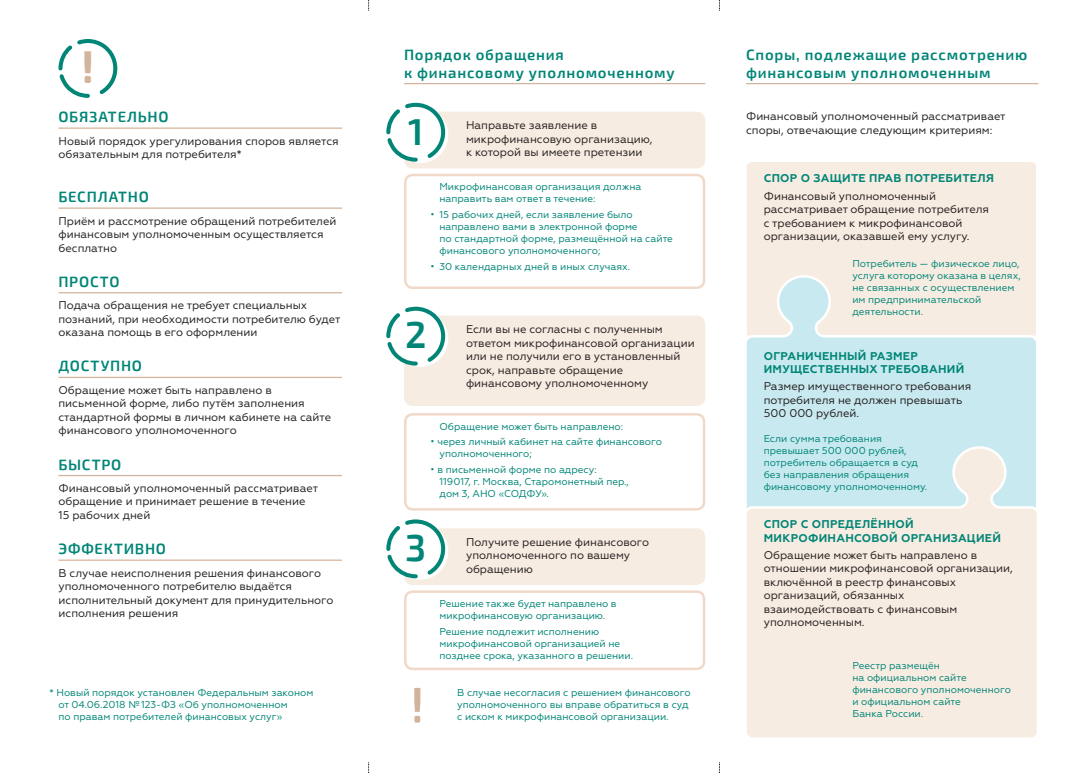
<style>
.page{position:relative;width:1081px;height:773px;background:#fff}
.page>*{position:absolute;margin:0;border:0;box-sizing:border-box;transform-origin:0 0}
.t1{font:700 45px "Exo 2";color:#d2b39b}
.t2{font:600 37.5px "Exo 2";color:#008577}
._2_headline{font:600 15px/17.5px "Exo 2";letter-spacing:.05em;color:#008577}
.text_1{font:11.25px/13.5px "Geometria";color:#231f20}
.text_1-2_black{font:11.25px/13.5px "Geometria";color:#231f20}
.text_1_headline{font:700 11.25px/13.5px "Geometria";letter-spacing:.025em;color:#008577}
.text_2{font:10px/12px "Geometria";color:#008577}
.text_2_list{font:10px/12px "Geometria";color:#008577}
.text_snoska{font:10px/12px "Geometria";color:#008577}
</style>
<div class="page">
<div style="left:404px;top:112px;width:301px;height:56px;background:#f7ece1;border-radius:9px"></div>
<div style="left:404px;top:315px;width:301px;height:91px;background:#f7ece1;border-radius:9px"></div>
<div style="left:404px;top:528px;width:301px;height:57px;background:#f7ece1;border-radius:9px"></div>
<div style="left:404px;top:174px;width:301px;height:115px;border:2px solid #f0d9c8;border-radius:8px"></div>
<div style="left:404px;top:413px;width:301px;height:97px;border:2px solid #f0d9c8;border-radius:8px"></div>
<div style="left:404px;top:590px;width:301px;height:80px;border:2px solid #f0d9c8;border-radius:8px"></div>
<svg style="left:386px;top:103px;width:59px;height:59px"></svg>
<svg style="left:58px;top:39px;width:59px;height:59px"></svg>
<svg style="left:392px;top:311px;width:56px;height:56px"></svg>
<svg style="left:386px;top:306px;width:59px;height:59px"></svg>
<svg style="left:386px;top:519px;width:59px;height:59px"></svg>
<div style="left:747px;top:162px;width:289px;height:112px;background:#f7ece1"></div>
<svg style="left:746px;top:274px;width:290px;height:171px;background:#d7eaeb"></svg>
<svg style="left:746px;top:445px;width:291px;height:293px;background:#eeebe4"></svg>
<hr style="left:58px;top:127px;width:284px;height:2px;background:#d2b39b">
<hr style="left:58px;top:207px;width:284px;height:2px;background:#d2b39b">
<hr style="left:58px;top:292px;width:284px;height:1px;background:#d2b39b">
<hr style="left:58px;top:377px;width:284px;height:1px;background:#d2b39b">
<hr style="left:58px;top:475px;width:284px;height:1px;background:#d2b39b">
<hr style="left:58px;top:559px;width:284px;height:1px;background:#d2b39b">
<hr style="left:404px;top:83px;width:301px;height:1px;background:#d2b39b">
<hr style="left:746px;top:83px;width:292px;height:1px;background:#d2b39b">
<svg style="left:414px;top:687px;width:6px;height:35px"></svg>
<p class="t1" style="left:81px;top:41px;width:15px">!</p>
<p class="_2_headline" style="left:58px;top:108px;width:112px">ОБЯЗАТЕЛЬНО</p>
<p class="text_1-2_black" style="left:58px;top:134px;width:282px">Новый порядок урегулирования споров является обязательным для потребителя*</p>
<p class="_2_headline" style="left:58px;top:188px;width:92px">БЕСПЛАТНО</p>
<p class="text_1-2_black" style="left:58px;top:214px;width:279px">Приём и рассмотрение обращений потребителей финансовым уполномоченным осуществляется бесплатно</p>
<p class="_2_headline" style="left:58px;top:273px;width:63px">ПРОСТО</p>
<p class="text_1-2_black" style="left:58px;top:298px;width:284px">Подача обращения не требует специальных познаний, при необходимости потребителю будет оказана помощь в его оформлении</p>
<p class="_2_headline" style="left:58px;top:358px;width:85px">ДОСТУПНО</p>
<p class="text_1-2_black" style="left:58px;top:383px;width:274px">Обращение может быть направлено в письменной форме, либо путём заполнения стандартной формы в личном кабинете на сайте финансового уполномоченного</p>
<p class="_2_headline" style="left:58px;top:456px;width:64px">БЫСТРО</p>
<p class="text_1-2_black" style="left:58px;top:481px;width:261px">Финансовый уполномоченный рассматривает обращение и принимает решение в течение<br>15 рабочих дней</p>
<p class="_2_headline" style="left:58px;top:540px;width:109px">ЭФФЕКТИВНО</p>
<p class="text_1-2_black" style="left:58px;top:566px;width:276px">В случае неисполнения решения финансового уполномоченного потребителю выдаётся исполнительный документ для принудительного исполнения решения</p>
<p class="text_snoska" style="left:58px;top:686px;width:256px;text-indent:-9px">* Новый порядок установлен Федеральным законом от 04.06.2018 №123-ФЗ «Об уполномоченном<br>по правам потребителей финансовых услуг»</p>
<p class="_2_headline" style="left:404px;top:46px;width:272px">Порядок обращения<br>к финансовому уполномоченному</p>
<p class="_2_headline" style="left:746px;top:46px;width:283px">Споры, подлежащие рассмотрению финансовым уполномоченным</p>
<p class="t2" style="left:408px;top:109px;width:17px">1</p>
<p class="text_1" style="left:746px;top:110px;width:261px">Финансовый уполномоченный рассматривает споры, отвечающие следующим критериям:</p>
<p class="text_1" style="left:466px;top:119px;width:188px">Направьте заявление в микрофинансовую организацию,</p>
<p class="text_1" style="left:466px;top:146px;width:178px">к которой вы имеете претензии</p>
<p class="text_2" style="left:439px;top:181px;width:204px">Микрофинансовая организация должна направить вам ответ в течение:</p>
<p class="text_2_list" style="left:439px;top:208px;width:235px;text-indent:-9px">• 15 рабочих дней, если заявление было направлено вами в электронной форме<br>по стандартной форме, размещённой на сайте финансового уполномоченного;</p>
<p class="text_2_list" style="left:431px;top:260px;width:201px">• 30 календарных дней в иных случаях.</p>
<p class="t2" style="left:405px;top:313px;width:23px">2</p>
<p class="text_1" style="left:466px;top:322px;width:230px">Если вы не согласны с полученным ответом микрофинансовой организации или не получили его в установленный срок, направьте обращение финансовому уполномоченному</p>
<p class="text_2" style="left:439px;top:420px;width:185px">Обращение может быть направлено:</p>
<p class="text_2_list" style="left:439px;top:435px;width:224px;text-indent:-9px">• через личный кабинет на сайте финансового уполномоченного;</p>
<p class="text_2_list" style="left:439px;top:463px;width:191px;text-indent:-9px">• в письменной форме по адресу:<br>119017, г. Москва, Старомонетный пер., дом 3, АНО «СОДФУ».</p>
<p class="t2" style="left:405px;top:525px;width:23px">3</p>
<p class="text_1" style="left:466px;top:535px;width:184px">Получите решение финансового уполномоченного по вашему обращению</p>
<p class="text_2" style="left:439px;top:597px;width:179px">Решение также будет направлено в микрофинансовую организацию.</p>
<p class="text_2" style="left:439px;top:625px;width:195px">Решение подлежит исполнению микрофинансовой организацией не позднее срока, указанного в решении.</p>
<p class="text_snoska" style="left:457px;top:686px;width:235px">В случае несогласия с решением финансового уполномоченного вы вправе обратиться в суд</p>
<p class="text_snoska" style="left:457px;top:710px;width:213px">с иском к микрофинансовой организации.</p>
<p class="text_1_headline" style="left:764px;top:172px;width:232px">СПОР О ЗАЩИТЕ ПРАВ ПОТРЕБИТЕЛЯ</p>
<p class="text_1" style="left:764px;top:189px;width:227px">Финансовый уполномоченный рассматривает обращение потребителя с требованием к микрофинансовой организации, оказавшей ему услугу.</p>
<p class="text_2" style="left:852px;top:257px;width:170px">Потребитель — физическое лицо, услуга которому оказана в целях, не связанных с осуществлением им предпринимательской деятельности.</p>
<p class="text_1_headline" style="left:764px;top:349px;width:202px">ОГРАНИЧЕННЫЙ РАЗМЕР<br>ИМУЩЕСТВЕННЫХ ТРЕБОВАНИЙ</p>
<p class="text_1" style="left:764px;top:379px;width:209px">Размер имущественного требования потребителя не должен превышать<br>500 000 рублей.</p>
<p class="text_2" style="left:764px;top:432px;width:165px">Если сумма требования превышает 500 000 рублей, потребитель обращается в суд без направления обращения финансовому уполномоченному.</p>
<p class="text_1_headline" style="left:764px;top:517px;width:239px">СПОР С ОПРЕДЕЛЁННОЙ<br>МИКРОФИНАНСОВОЙ ОРГАНИЗАЦИЕЙ</p>
<p class="text_1" style="left:764px;top:548px;width:251px">Обращение может быть направлено в отношении микрофинансовой организации, включённой в реестр финансовых организаций, обязанных взаимодействовать с финансовым уполномоченным.</p>
<p class="text_2" style="left:852px;top:659px;width:160px">Реестр размещён<br>на официальном сайте финансового уполномоченного и официальном сайте<br>Банка России.</p>
</div>
